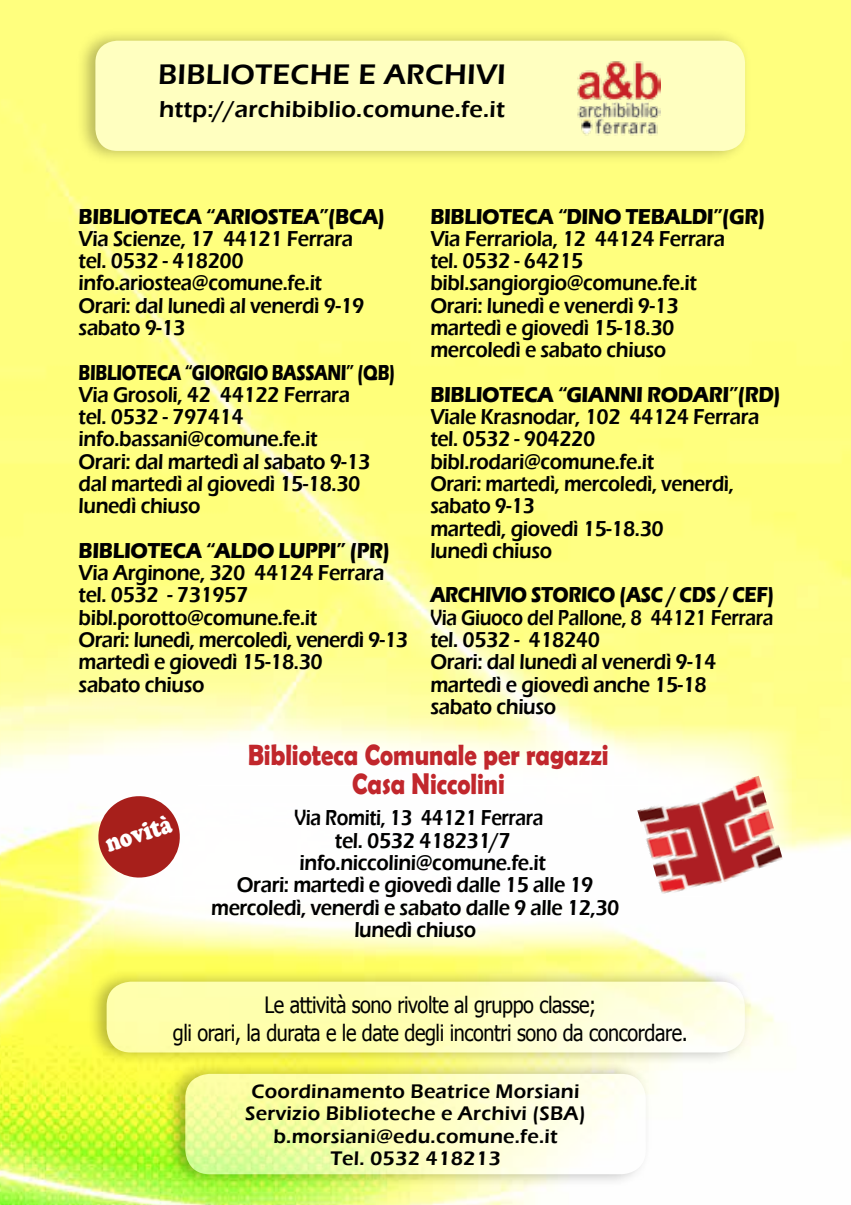
<style>
.page{position:relative;width:851px;height:1205px;background:#fff}
.page>*{position:absolute;margin:0;border:0;box-sizing:border-box;transform-origin:0 0}
.t1{font:700 29.5px/29.2px "Berlin Sans FB Demi";color:#c1272c;text-align:center;scale:.84 1}
.t2{font:600 29.25px "Eras ITC";letter-spacing:.01em;color:#000}
.t3{font:25px "Cooper Black Std";color:#fff;scale:.79 1}
.t4{font:600 23.75px "Eras ITC";letter-spacing:.01em;color:#000}
.t5{font:22.5px/27.5px "Tahoma";letter-spacing:-.02em;color:#000;text-align:center;scale:.88 1}
.t6{font:600 22.25px/22.2px "Eras ITC";letter-spacing:-.02em;color:#000;scale:.9 1}
.t7{font:600 22.25px/22.2px "Eras ITC";letter-spacing:-.02em;color:#000;scale:.85 1}
.t8{font:700 22.25px "Eras ITC";letter-spacing:-.02em;color:#000;scale:.9 1}
.t9{font:700 22.25px "Eras ITC";letter-spacing:-.02em;color:#000;scale:.75 1}
.t10{font:700 22.25px "Eras ITC";letter-spacing:-.02em;color:#000;scale:.84 1}
.t11{font:600 20.25px/22.5px "Eras ITC";letter-spacing:.01em;color:#000;text-align:center}
.s1{font-weight:700}
.s2{font-family:"Berlin Sans FB";font-weight:400}
</style>
<div class="page">
<img style="left:0;top:0;width:850px;height:1205px">
<div style="left:164px;top:1060px;width:488px;height:128px;background:#000;opacity:.55"></div>
<svg style="left:185px;top:1074px;width:460px;height:100px"></svg>
<div style="left:74px;top:27px;width:677px;height:138px;background:#000;opacity:.55"></div>
<div style="left:95px;top:41px;width:650px;height:110px;background:#ffffc0;border-radius:22px"></div>
<svg style="left:78px;top:725px;width:713px;height:232px"></svg>
<img style="left:577px;top:61px;width:84px;height:75px">
<div style="left:86px;top:968px;width:665px;height:98px;background:#000;opacity:.55"></div>
<svg style="left:107px;top:981px;width:637px;height:71px"></svg>
<img style="left:637px;top:776px;width:147px;height:124px">
<svg style="left:93px;top:791px;width:92px;height:91px"></svg>
<h2 class="t2" style="left:158px;top:58px;width:349px">BIBLIOTECHE E ARCHIVI</h2>
<p class="t4" style="left:159px;top:95px;width:347px">http://archibiblio.comune.fe.it</p>
<p class="t8" style="left:79px;top:203px;width:342px">BIBLIOTECA “ARIOSTEA”(BCA)</p>
<p class="t6" style="left:79px;top:228px;width:319px">Via Scienze, 17 44121 Ferrara tel. 0532 - 418200 info.ariostea@comune.fe.it<br>Orari: dal lunedì al venerdì 9-19 sabato 9-13</p>
<p class="t9" style="left:79px;top:359px;width:423px">BIBLIOTECA “GIORGIO BASSANI” (QB)</p>
<p class="t6" style="left:79px;top:383px;width:326px">Via Grosoli, 42 44122 Ferrara tel. 0532 - 797414 info.bassani@comune.fe.it<br>Orari: dal martedì al sabato 9-13 dal martedì al giovedì 15-18.30 lunedì chiuso</p>
<p class="t8" style="left:79px;top:538px;width:347px">BIBLIOTECA “ALDO LUPPI” (PR)</p>
<p class="t6" style="left:79px;top:562px;width:367px">Via Arginone, 320 44124 Ferrara tel. 0532 - 731957 bibl.porotto@comune.fe.it<br>Orari: lunedì, mercoledì, venerdì 9-13 martedì e giovedì 15-18.30<br>sabato chiuso</p>
<p class="t8" style="left:430px;top:203px;width:374px">BIBLIOTECA “DINO TEBALDI”(GR)</p>
<p class="t6" style="left:430px;top:228px;width:329px">Via Ferrariola, 12 44124 Ferrara tel. 0532 - 64215 bibl.sangiorgio@comune.fe.it<br>Orari: lunedì e venerdì 9-13 martedì e giovedì 15-18.30 mercoledì e sabato chiuso</p>
<p class="t8" style="left:430px;top:382px;width:391px">BIBLIOTECA “GIANNI RODARI”(RD)</p>
<p class="t6" style="left:430px;top:406px;width:367px">Viale Krasnodar, 102 44124 Ferrara tel. 0532 - 904220 bibl.rodari@comune.fe.it<br>Orari: martedì, mercoledì, venerdì, sabato 9-13<br>martedì, giovedì 15-18.30<br>lunedì chiuso</p>
<p class="t10" style="left:430px;top:582px;width:249px">ARCHIVIO STORICO (ASC</p>
<p class="t10" style="left:667px;top:582px;width:30px">/ CDS</p>
<p class="t7" style="left:430px;top:584px;width:406px;text-indent:290px"><span class="s1">/ CEF)<br></span><span class="s2">V</span>ia Giuoco del Pallone, 8 44121 Ferrara tel. 0532 - 418240<br>Orari: dal lunedì al venerdì 9-14 martedì e giovedì anche 15-18<br>sabato chiuso</p>
<p class="t3" style="left:102px;top:830px;width:88px;rotate:-18deg">novità</p>
<h1 class="t1" style="left:248px;top:740px;width:431px">Biblioteca Comunale per ragazzi<br>Casa Niccolini</h1>
<p class="t7" style="left:294px;top:807px;width:294px"><span class="s2">V</span>ia Romiti, 13 44121 Ferrara</p>
<p class="t6" style="left:335px;top:829px;width:197px">tel. 0532 418231/7</p>
<p class="t6" style="left:299px;top:851px;width:275px">info.niccolini@comune.fe.it</p>
<p class="t6" style="left:237px;top:874px;width:397px">Orari: martedì e giovedì dalle 15 alle 19</p>
<p class="t6" style="left:211px;top:896px;width:455px">mercoledì, venerdì e sabato dalle 9 alle 12,30</p>
<p class="t6" style="left:354px;top:918px;width:137px">lunedì chiuso</p>
<p class="t5" style="left:173px;top:990px;width:586px">Le attività sono rivolte al gruppo classe;<br>gli orari, la durata e le date degli incontri sono da concordare.</p>
<p class="t11" style="left:245px;top:1080px;width:342px">Coordinamento Beatrice Morsiani<br>Servizio Biblioteche e Archivi (SBA) b.morsiani@edu.comune.fe.it<br>Tel. 0532 418213</p>
</div>
